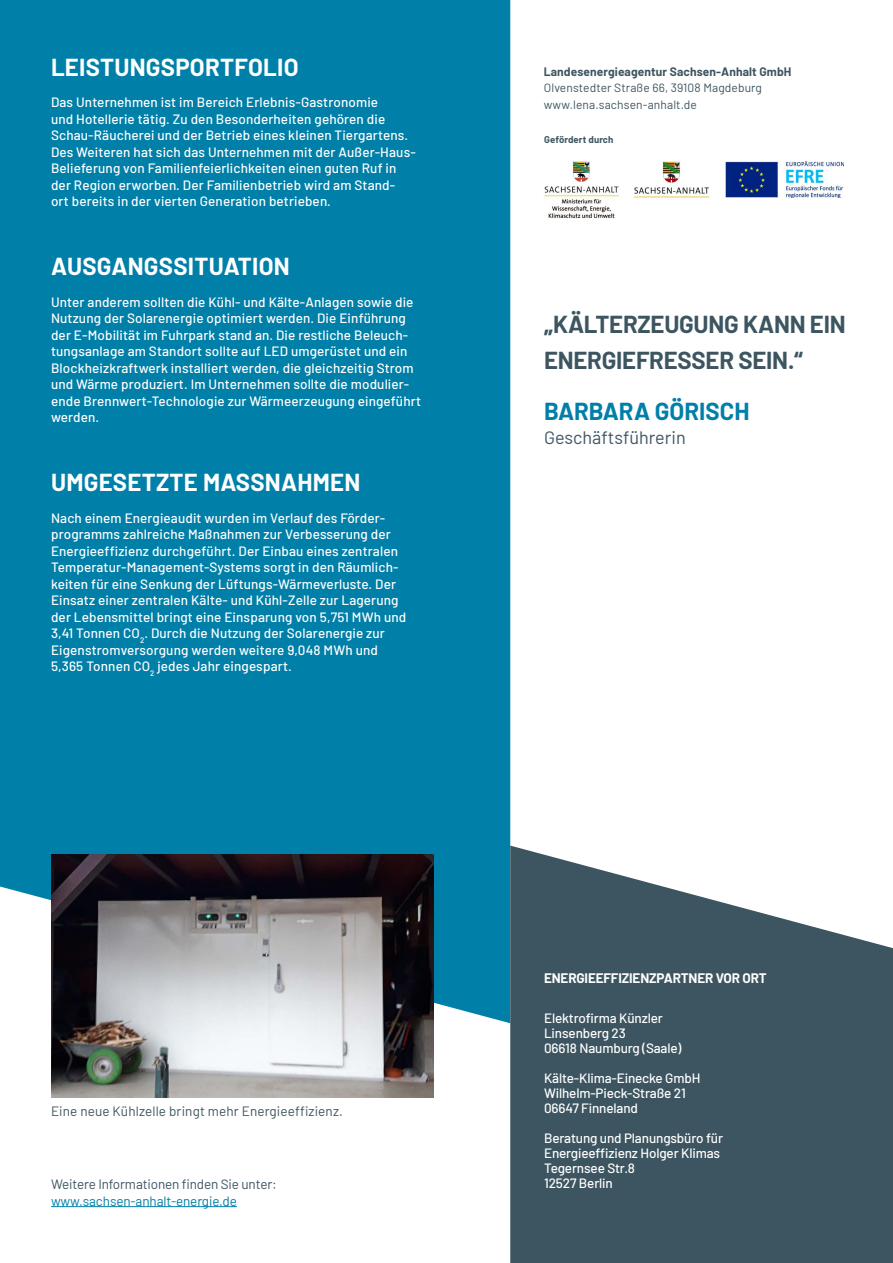
<style>
.page{position:relative;width:893px;height:1263px;background:#fff}
.page>*{position:absolute;margin:0;border:0;box-sizing:border-box;transform-origin:0 0}
.t1{font:700 24px "Barlow";letter-spacing:.01em;color:#fff}
.t2{font:700 24px/36px "Barlow";letter-spacing:-.01em;color:#3d5560}
.t3{font:700 24px "Barlow";color:#007fa8}
.t4{font:18px "Barlow";color:#3d5560}
.t5{font:500 13.5px/16.5px "Barlow";letter-spacing:.01em;color:#fff}
.t6{font:500 13.5px/15px "Barlow";letter-spacing:-.01em;color:#fff}
.t7{font:13.5px "Barlow";letter-spacing:.005em;color:#3d5560}
.t8{font:13.5px "Barlow";letter-spacing:-.01em;color:#007fa8}
.t9{font:700 13.5px "Barlow";letter-spacing:-.01em;color:#fff}
.t10{font:12px/16.5px "Barlow";letter-spacing:.01em;color:#3d5560}
.t11{font:700 12px "Barlow";letter-spacing:.01em;color:#3d5560}
.t12{font:700 9.6px "Barlow";letter-spacing:.01em;color:#3d5560}
</style>
<div class="page">
<div style="left:0;top:0;width:510px;height:1023px;background:#007fa8"></div>
<svg style="left:510px;top:846px;width:383px;height:417px;background:#546973"></svg>
<hr style="left:51px;top:1206px;width:186px;height:1px;background:#007fa8">
<img style="left:635px;top:161px;width:208px;height:36px">
<img style="left:544px;top:161px;width:75px;height:58px">
<img style="left:51px;top:855px;width:383px;height:242px">
<h1 class="t1" style="left:51px;top:49px;width:249px">LEISTUNGSPORTFOLIO</h1>
<p class="t5" style="left:51px;top:93px;width:366px">Das Unternehmen ist im Bereich Erlebnis-Gastronomie<br>und Hotellerie tätig. Zu den Besonderheiten gehören die Schau-Räucherei und der Betrieb eines kleinen Tiergartens.<br>Des Weiteren hat sich das Unternehmen mit der Außer-Haus-Belieferung von Familienfeierlichkeiten einen guten Ruf in der Region erworben. Der Familienbetrieb wird am Stand&shy;ort bereits in der vierten Generation betrieben.</p>
<h1 class="t1" style="left:51px;top:249px;width:240px">AUSGANGSSITUATION</h1>
<p class="t5" style="left:51px;top:292px;width:372px">Unter anderem sollten die Kühl- und Kälte-Anlagen sowie die Nutzung der Solarenergie optimiert werden. Die Einführung der E-Mobilität im Fuhrpark stand an. Die restliche Beleuch&shy;tungsanlage am Standort sollte auf LED umgerüstet und ein Blockheizkraftwerk installiert werden, die gleichzeitig Strom und Wärme produziert. Im Unternehmen sollte die modulier&shy;ende Brennwert-Technologie zur Wärmeerzeugung eingeführt werden.</p>
<h1 class="t1" style="left:51px;top:465px;width:311px">UMGESETZTE MASSNAHMEN</h1>
<p class="t5" style="left:51px;top:508px;width:357px">Nach einem Energieaudit wurden im Verlauf des Förder&shy;programms zahlreiche Maßnahmen zur Verbesserung der Energieeffizienz durchgeführt. Der Einbau eines zentralen Temperatur-Management-Systems sorgt in den Räumlich&shy;keiten für eine Senkung der Lüftungs-Wärmeverluste. Der Einsatz einer zentralen Kälte- und Kühl-Zelle zur Lagerung der Lebensmittel bringt eine Einsparung von 5,751 MWh und 3,41 Tonnen CO<sub>2</sub>. Durch die Nutzung der Solarenergie zur Eigenstromversorgung werden weitere 9,048 MWh und 5,365 Tonnen CO<sub>2</sub> jedes Jahr eingespart.</p>
<p class="t7" style="left:51px;top:1101px;width:293px">Eine neue Kühlzelle bringt mehr Energieeffizienz.</p>
<p class="t7" style="left:51px;top:1174px;width:227px">Weitere Informationen finden Sie unter:</p>
<p class="t8" style="left:51px;top:1191px;width:187px">www.sachsen-anhalt-energie.de</p>
<p class="t11" style="left:544px;top:63px;width:249px">Landesenergieagentur Sachsen-Anhalt GmbH</p>
<p class="t10" style="left:544px;top:79px;width:220px">Olvenstedter Straße 66, 39108 Magdeburg www.lena.sachsen-anhalt.de</p>
<p class="t12" style="left:544px;top:133px;width:71px">Gefördert durch</p>
<h1 class="t2" style="left:544px;top:304px;width:303px">„KÄLTERZEUGUNG KANN EIN<br>ENERGIEFRESSER SEIN.“</h1>
<h1 class="t3" style="left:544px;top:393px;width:207px">BARBARA GÖRISCH</h1>
<h2 class="t4" style="left:544px;top:424px;width:143px">Geschäftsführerin</h2>
<p class="t9" style="left:544px;top:968px;width:224px">ENERGIEEFFIZIENZPARTNER VOR ORT</p>
<p class="t6" style="left:544px;top:1010px;width:139px">Elektrofirma Künzler<br>Linsenberg 23<br>06618 Naumburg (Saale)</p>
<p class="t6" style="left:544px;top:1070px;width:158px">Kälte-Klima-Einecke GmbH<br>Wilhelm-Pieck-Straße 21<br>06647 Finneland</p>
<p class="t6" style="left:544px;top:1130px;width:180px">Beratung und Planungsbüro für<br>Energieeffizienz Holger Klimas<br>Tegernsee Str.8<br>12527 Berlin</p>
</div>
